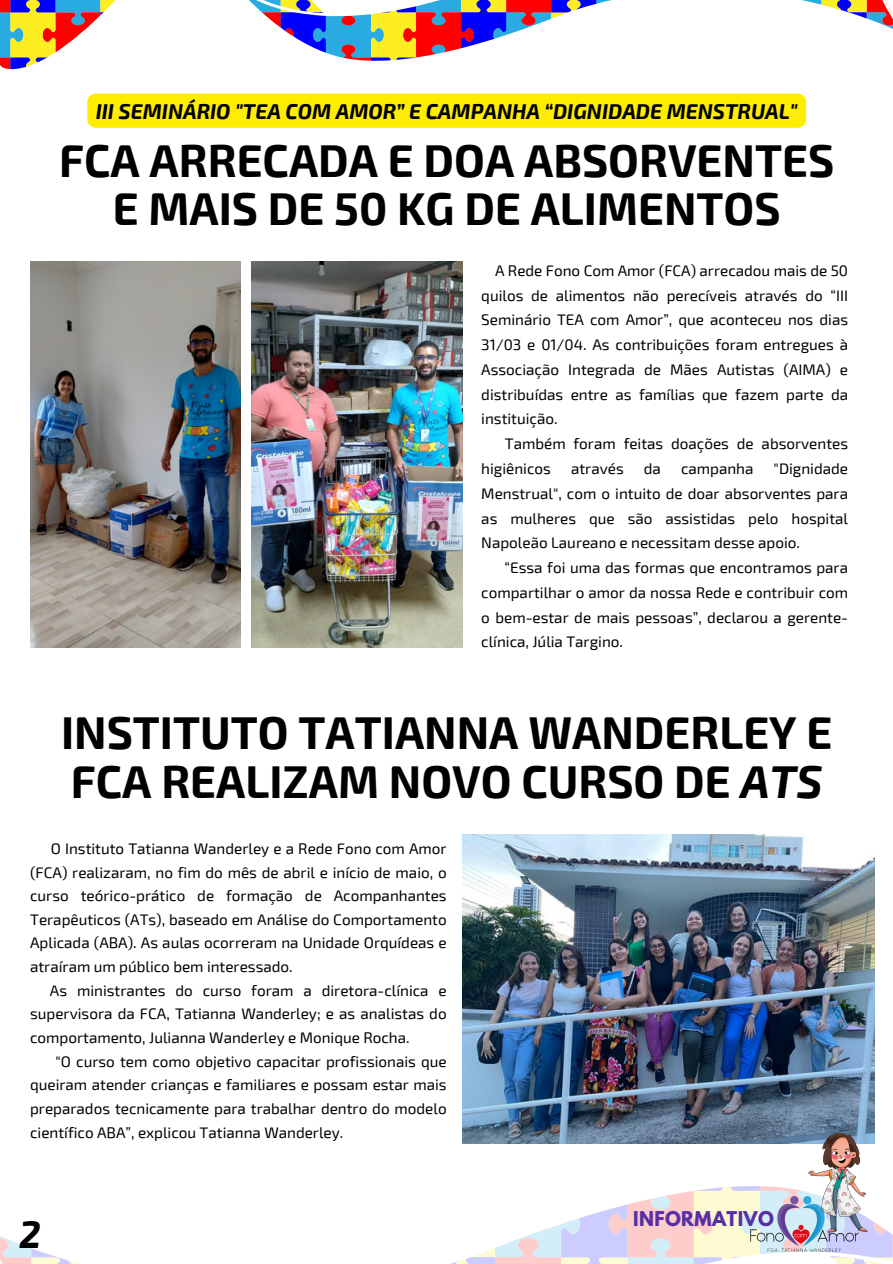
<style>
.page{position:relative;width:893px;height:1264px;background:#fff}
.page>*{position:absolute;margin:0;border:0;box-sizing:border-box;transform-origin:0 0}
.t1{font:700 45px/48.3px "Exo 2";color:#000}
.t2{font:italic 700 37.5px "Exo 2";color:#000}
.t3{font:italic 700 21px "Exo 2";color:#000}
.t4{font:700 18px "League Spartan";letter-spacing:.02em;color:#5730a4}
.t5{font:15.3px/24.8px "Exo 2";color:#000;text-align:justify}
.s1{font-style:italic}
</style>
<div class="page">
<img style="left:30px;top:261px;width:210px;height:386px">
<img style="left:252px;top:261px;width:210px;height:386px">
<svg style="left:0;top:0;width:892px;height:70px"></svg>
<svg style="left:0;top:1186px;width:892px;height:77px"></svg>
<img style="left:745px;top:1186px;width:118px;height:77px">
<img style="left:462px;top:834px;width:412px;height:309px">
<img style="left:790px;top:1130px;width:102px;height:104px">
<div style="left:87px;top:93px;width:719px;height:35px;background:#ffed00"></div>
<p class="t3" style="left:96px;top:98px;width:703px">III SEMINÁRIO "TEA COM AMOR” E CAMPANHA “DIGNIDADE MENSTRUAL"</p>
<p class="t1" style="left:59px;top:134px;width:776px">FCA ARRECADA E DOA ABSORVENTES</p>
<p class="t1" style="left:113px;top:182px;width:669px">E MAIS DE 50 KG DE ALIMENTOS</p>
<p class="t5" style="left:481px;top:257px;width:368px;text-indent:14px">A Rede Fono Com Amor (FCA) arrecadou mais de 50 quilos de alimentos não perecíveis através do “III Seminário TEA com Amor”, que aconteceu nos dias 31/03 e 01/04. As contribuições foram entregues à Associação Integrada de Mães Autistas (AIMA) e distribuídas entre as famílias que fazem parte da instituição.</p>
<p class="t5" style="left:481px;top:431px;width:368px;text-indent:24px">Também foram feitas doações de absorventes higiênicos</p>
<p class="t5" style="left:571px;top:455px;width:54px">através</p>
<p class="t5" style="left:643px;top:455px;width:19px">da</p>
<p class="t5" style="left:681px;top:455px;width:74px">campanha</p>
<p class="t5" style="left:481px;top:455px;width:368px;text-indent:292px">"Dignidade Menstrual", com o intuito de doar absorventes para as mulheres que são assistidas pelo hospital Napoleão Laureano e necessitam desse apoio.</p>
<p class="t5" style="left:481px;top:554px;width:368px;text-indent:23px">“Essa foi uma das formas que encontramos para compartilhar o amor da nossa Rede e contribuir com o bem-estar de mais pessoas”, declarou a gerente&shy;clínica, Júlia Targino.</p>
<p class="t1" style="left:61px;top:706px;width:772px">INSTITUTO TATIANNA WANDERLEY E<br>FCA REALIZAM NOVO CURSO DE <span class="s1">ATS</span></p>
<p class="t5" style="left:30px;top:836px;width:418px;line-height:23.7px;text-indent:21px">O Instituto Tatianna Wanderley e a Rede Fono com Amor (FCA) realizaram, no fim do mês de abril e início de maio, o curso teórico-prático de formação de Acompanhantes Terapêuticos (ATs), baseado em Análise do Comportamento Aplicada (ABA). As aulas ocorreram na Unidade Orquídeas e atraíram um público bem interessado.</p>
<p class="t5" style="left:30px;top:977px;width:418px;line-height:23.7px;text-indent:20px">As ministrantes do curso foram a diretora-clínica e supervisora da FCA, Tatianna Wanderley; e as analistas do comportamento, Julianna Wanderley e Monique Rocha.</p>
<p class="t5" style="left:30px;top:1048px;width:418px;line-height:23.7px;text-indent:25px">"O curso tem como objetivo capacitar profissionais que queiram atender crianças e familiares e possam estar mais preparados tecnicamente para trabalhar dentro do modelo científico ABA”, explicou Tatianna Wanderley.</p>
<p class="t2" style="left:19px;top:1209px;width:23px">2</p>
<p class="t4" style="left:633px;top:1209px;width:142px">INFORMATIVO</p>
</div>
